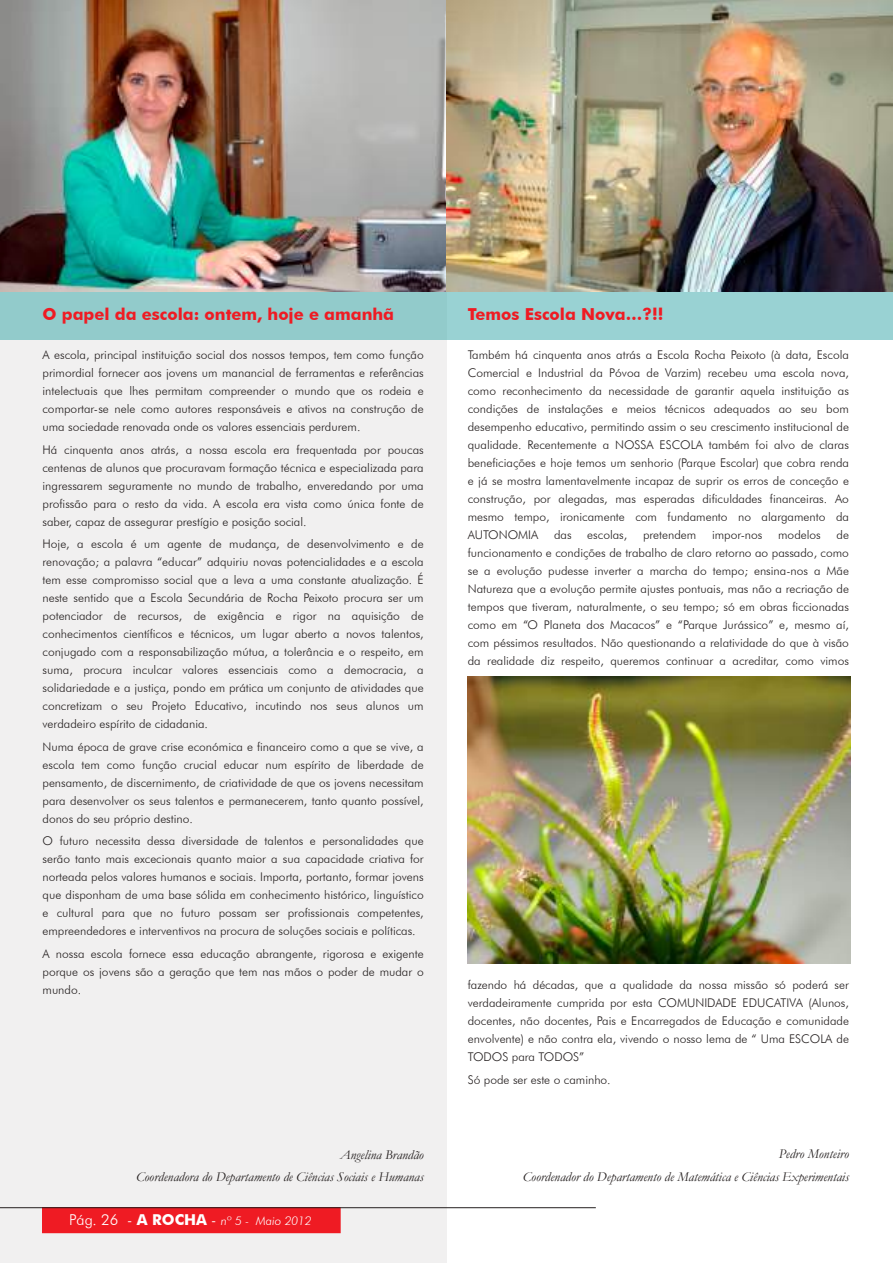
<style>
.page{position:relative;width:893px;height:1263px;background:#fff}
.page>*{position:absolute;margin:0;border:0;box-sizing:border-box;transform-origin:0 0}
.t1{font:700 16.5px "Futura BT";color:#ef1b23}
.t2{font:italic 13.5px/22.5px "Garamond";color:#241f1f;text-align:right}
.t3{font:300 12px/18px "Futura BT";color:#241f1f;text-align:justify}
.t4{font:italic 300 12px "Futura BT";color:#fff}
.s1{font-style:normal;font-size:15px}
.s2{font-weight:700;font-style:normal;font-size:15px}
</style>
<div class="page">
<div style="left:0;top:0;width:446px;height:1263px;background:#ebeaea"></div>
<div style="left:0;top:276px;width:893px;height:64px;background:#99cbcb"></div>
<div style="left:43px;top:1208px;width:297px;height:25px;background:#ef1b23"></div>
<div style="left:43px;top:1208px;width:297px;height:25px;border:1px solid #ef1b23"></div>
<hr style="left:0;top:1207px;width:595px;height:1px;background:#241f1f">
<img style="left:0;top:0;width:893px;height:291px">
<img style="left:468px;top:676px;width:382px;height:287px">
<h1 class="t1" style="left:43px;top:305px;width:353px">O papel da escola: ontem, hoje e amanhã</h1>
<p class="t3" style="left:43px;top:346px;width:383px">A escola, principal instituição social dos nossos tempos, tem como função primordial fornecer aos jovens um manancial de ferramentas e referências intelectuais que lhes permitam compreender o mundo que os rodeia e comportar-se nele como autores responsáveis e ativos na construção de uma sociedade renovada onde os valores essenciais perdurem.</p>
<p class="t3" style="left:43px;top:441px;width:383px">Há cinquenta anos atrás, a nossa escola era frequentada por poucas centenas de alunos que procuravam formação técnica e especializada para ingressarem seguramente no mundo de trabalho, enveredando por uma profissão para o resto da vida. A escola era vista como única fonte de saber, capaz de assegurar prestígio e posição social.</p>
<p class="t3" style="left:43px;top:535px;width:383px">Hoje, a escola é um agente de mudança, de desenvolvimento e de renovação; a palavra “educar” adquiriu novas potencialidades e a escola tem esse compromisso social que a leva a uma constante atualização. É neste sentido que a Escola Secundária de Rocha Peixoto procura ser um potenciador de recursos, de exigência e rigor na aquisição de conhecimentos científicos e técnicos, um lugar aberto a novos talentos, conjugado com a responsabilização mútua, a tolerância e o respeito, em suma, procura inculcar valores essenciais como a democracia, a solidariedade e a justiça, pondo em prática um conjunto de atividades que concretizam o seu Projeto Educativo, incutindo nos seus alunos um verdadeiro espírito de cidadania.</p>
<p class="t3" style="left:43px;top:738px;width:383px">Numa época de grave crise económica e financeiro como a que se vive, a escola tem como função crucial educar num espírito de liberdade de pensamento, de discernimento, de criatividade de que os jovens necessitam para desenvolver os seus talentos e permanecerem, tanto quanto possível, donos do seu próprio destino.</p>
<p class="t3" style="left:43px;top:832px;width:383px">O futuro necessita dessa diversidade de talentos e personalidades que serão tanto mais excecionais quanto maior a sua capacidade criativa for norteada pelos valores humanos e sociais. Importa, portanto, formar jovens que disponham de uma base sólida em conhecimento histórico, linguístico e cultural para que no futuro possam ser profissionais competentes, empreendedores e interventivos na procura de soluções sociais e políticas.</p>
<p class="t3" style="left:43px;top:945px;width:383px">A nossa escola fornece essa educação abrangente, rigorosa e exigente porque os jovens são a geração que tem nas mãos o poder de mudar o mundo.</p>
<p class="t2" style="left:136px;top:1142px;width:289px">Angelina Brandão<br>Coordenadora do Departamento de Ciências Sociais e Humanas</p>
<p class="t4" style="left:69px;top:1213px;width:244px"><span class="s1">Pág. 26 -</span> <span class="s2">A ROCHA</span> <span class="s1">-</span> nº 5 - Maio 2012</p>
<h1 class="t1" style="left:468px;top:305px;width:197px">Temos Escola Nova…?!!</h1>
<p class="t3" style="left:468px;top:346px;width:383px">Também há cinquenta anos atrás a Escola Rocha Peixoto (à data, Escola Comercial e Industrial da Póvoa de Varzim) recebeu uma escola nova, como reconhecimento da necessidade de garantir aquela instituição as condições de instalações e meios técnicos adequados ao seu bom desempenho educativo, permitindo assim o seu crescimento institucional de qualidade. Recentemente a NOSSA ESCOLA também foi alvo de claras beneficiações e hoje temos um senhorio (Parque Escolar) que cobra renda e já se mostra lamentavelmente incapaz de suprir os erros de conceção e construção, por alegadas, mas esperadas dificuldades financeiras. Ao mesmo tempo, ironicamente com fundamento no alargamento da AUTONOMIA</p>
<p class="t3" style="left:468px;top:526px;width:383px;text-indent:369px">de funcionamento e condições de trabalho de claro retorno ao passado, como se a evolução pudesse inverter a marcha do tempo; ensina-nos a Mãe Natureza que a evolução permite ajustes pontuais, mas não a recriação de tempos que tiveram, naturalmente, o seu tempo; só em obras ficcionadas como em “O Planeta dos Macacos” e “Parque Jurássico” e, mesmo aí, com péssimos resultados. Não questionando a relatividade do que à visão da realidade diz respeito, queremos continuar a acreditar, como vimos</p>
<p class="t3" style="left:554px;top:526px;width:19px">das</p>
<p class="t3" style="left:587px;top:526px;width:42px">escolas,</p>
<p class="t3" style="left:643px;top:526px;width:55px">pretendem</p>
<p class="t3" style="left:712px;top:526px;width:52px">impor-nos</p>
<p class="t3" style="left:778px;top:526px;width:44px">modelos</p>
<p class="t3" style="left:468px;top:976px;width:383px">fazendo há décadas, que a qualidade da nossa missão só poderá ser verdadeiramente cumprida por esta COMUNIDADE EDUCATIVA (Alunos, docentes, não docentes, Pais e Encarregados de Educação e comunidade envolvente) e não contra ela, vivendo o nosso lema de “ Uma ESCOLA de TODOS para TODOS”</p>
<p class="t3" style="left:468px;top:1071px;width:144px">Só pode ser este o caminho.</p>
<p class="t2" style="left:523px;top:1142px;width:328px">Pedro Monteiro<br>Coordenador do Departamento de Matemática e Ciências Experimentais</p>
</div>
